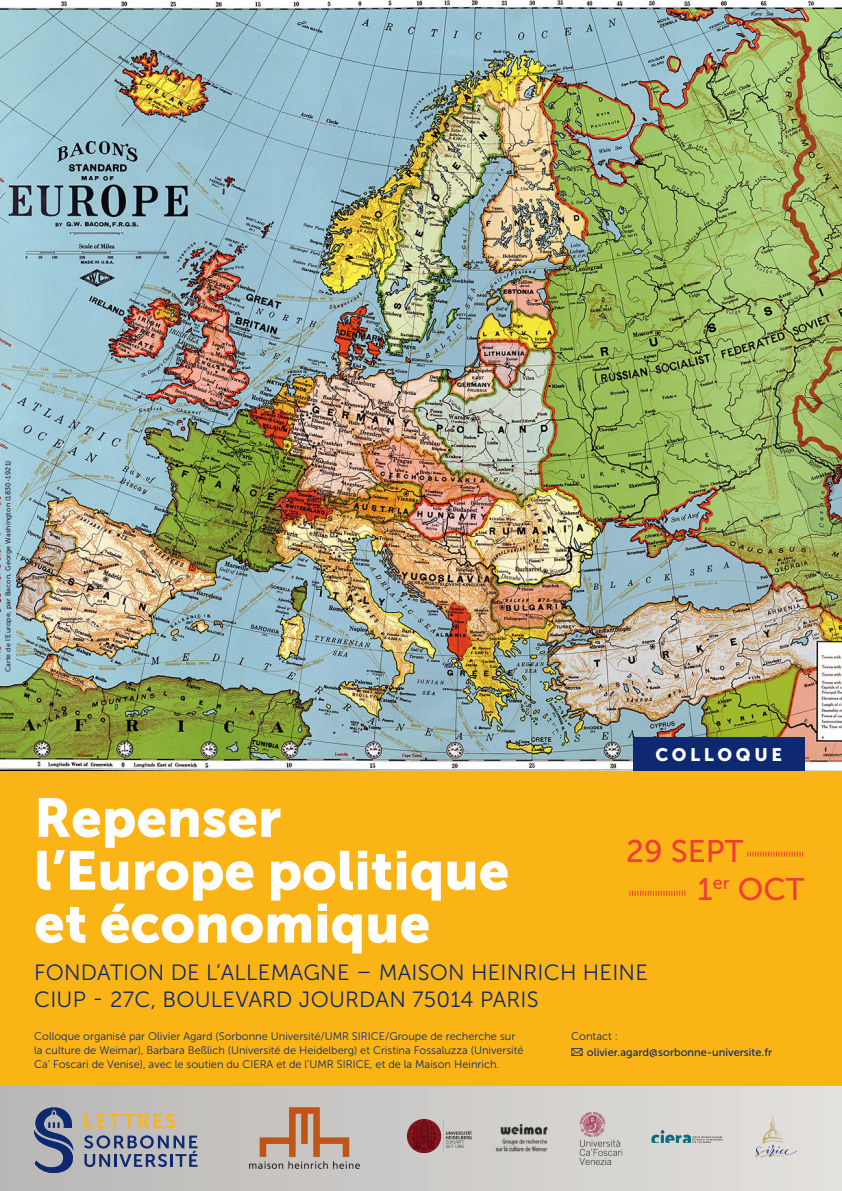
<style>
.page{position:relative;width:842px;height:1191px;background:#fff}
.page>*{position:absolute;margin:0;border:0;box-sizing:border-box;transform-origin:0 0}
.t1{font:54.4px "Museo Sans 900";color:#fff}
.t2{font:31.2px "Museo Sans 500";color:#ee3e35}
.t3{font:22px "Museo Sans 300";letter-spacing:.01em;color:#0e2971}
.t4{font:18px "Museo Sans 900";letter-spacing:.2em;color:#fff}
.t5{font:11px/14px "Museo Sans 300";color:#0e2971}
.t6{font:11px "Museo Sans 500";color:#0e2971}
.t7{font:7px "Museo Sans 500";letter-spacing:.025em;color:#231f20}
</style>
<div class="page">
<img style="left:0;top:0;width:842px;height:771px">
<div style="left:0;top:1086px;width:842px;height:105px;background:linear-gradient(to right,#b8b6b4,#e2e0dc)"></div>
<svg style="left:85px;top:1113px;width:90px;height:15px"></svg>
<svg style="left:34px;top:1107px;width:40px;height:66px;background:#6a7696"></svg>
<svg style="left:84px;top:1135px;width:113px;height:32px;background:#838ca2"></svg>
<div style="left:0;top:771px;width:842px;height:315px;background:#fbb416"></div>
<div style="left:633px;top:737px;width:171px;height:34px;background:#0e2971"></div>
<div style="left:1px;top:457px;width:14px;height:218px;background:#a5cfdf"></div>
<img style="left:249px;top:1107px;width:110px;height:61px">
<img style="left:407px;top:1119px;width:64px;height:34px">
<img style="left:490px;top:1117px;width:66px;height:41px">
<img style="left:575px;top:1112px;width:52px;height:52px">
<img style="left:646px;top:1122px;width:82px;height:31px">
<img style="left:747px;top:1114px;width:50px;height:47px">
<svg style="left:629px;top:890px;width:56px;height:5px"></svg>
<svg style="left:747px;top:851px;width:56px;height:5px"></svg>
<p class="t7" style="left:4px;top:672px;width:213px;rotate:-90deg">Carte de l’Europe, par Bacon, George Washington (1830-1921)</p>
<p class="t1" style="left:34px;top:787px;width:249px">Repenser</p>
<p class="t1" style="left:34px;top:839px;width:477px">l’Europe politique</p>
<p class="t1" style="left:34px;top:892px;width:397px">et économique</p>
<p class="t4" style="left:655px;top:744px;width:128px">COLLOQUE</p>
<p class="t2" style="left:626px;top:834px;width:118px">29 SEPT</p>
<p class="t2" style="left:697px;top:872px;width:108px">1<sup>er</sup> OCT</p>
<p class="t3" style="left:34px;top:960px;width:615px">FONDATION DE L’ALLEMAGNE – MAISON HEINRICH HEINE</p>
<p class="t3" style="left:34px;top:987px;width:506px">CIUP - 27C, BOULEVARD JOURDAN 75014 PARIS</p>
<p class="t5" style="left:34px;top:1029px;width:491px">Colloque organisé par Olivier Agard (Sorbonne Université/UMR SIRICE/Groupe de recherche sur la culture de Weimar), Barbara Beßlich (Université de Heidelberg) et Cristina Fossaluzza (Université<br>Ca’ Foscari de Venise), avec le soutien du CIERA et de l’UMR SIRICE, et de la Maison Heinrich.</p>
<p class="t5" style="left:571px;top:1029px;width:48px">Contact :</p>
<p class="t6" style="left:587px;top:1046px;width:187px">olivier.agard@sorbonne-universite.fr</p>
</div>
